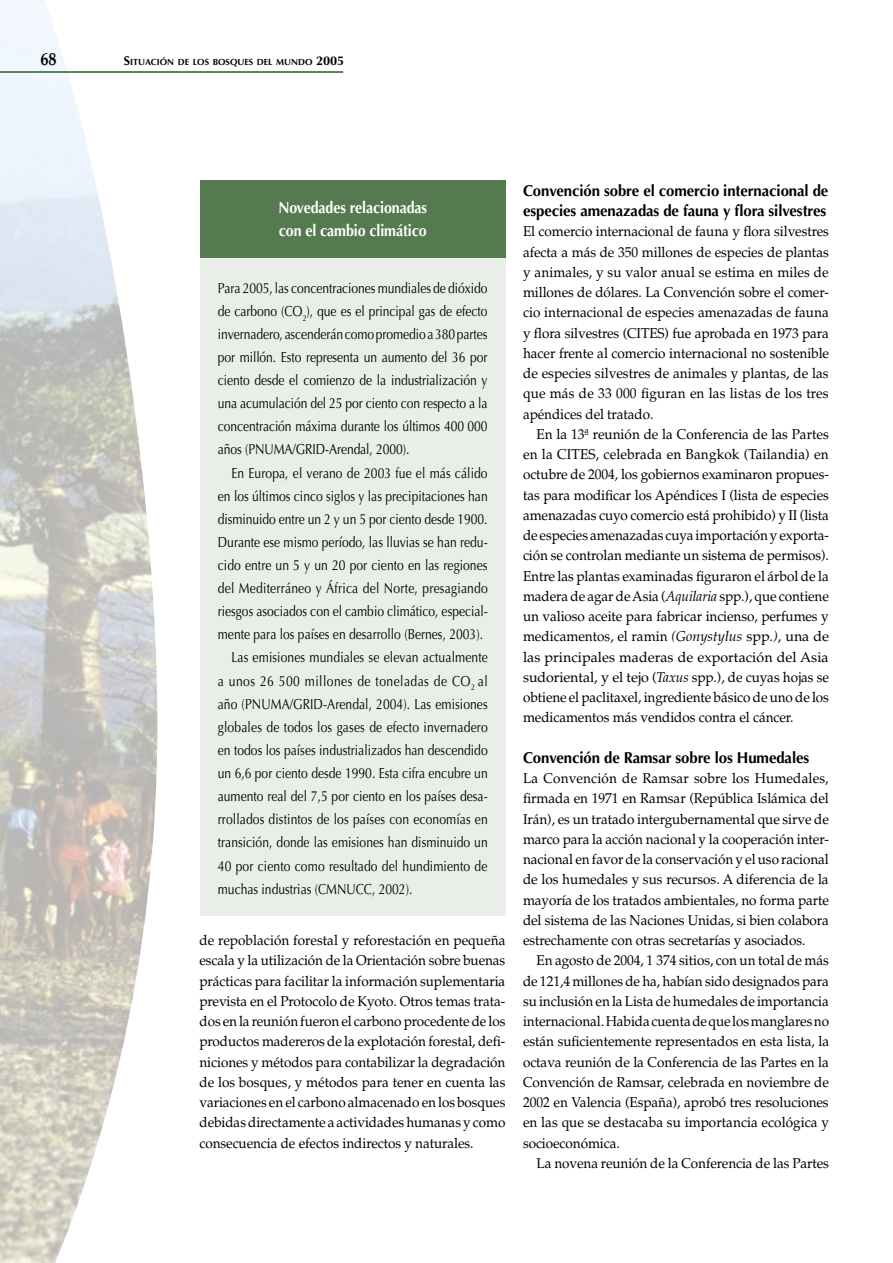
<style>
.page{position:relative;width:893px;height:1263px;background:#fff}
.page>*{position:absolute;margin:0;border:0;box-sizing:border-box;transform-origin:0 0}
.t1{font:700 18px "Palatino";color:#000;scale:.9 1}
.t2{font:700 16.2px/23.1px "Optima LT Std";letter-spacing:-.005em;color:#fff;scale:.88 1}
.t3{font:700 15.75px/20.2px "Optima LT Std";letter-spacing:-.005em;color:#000;scale:.95 1}
.t4{font:14.55px/23.1px "Optima LT Std";color:#000;text-align:justify;scale:.83 1}
.t5{font:14.55px "Optima LT Std";letter-spacing:.02em;color:#000;scale:.83 1}
.t6{font:14.55px "Optima LT Std";letter-spacing:.035em;color:#000;scale:.83 1}
.t7{font:14.25px/20.2px "Palatino";letter-spacing:-.005em;color:#000;text-align:justify;scale:.95 1}
.t8{font:700 8.85px "Optima LT Std";color:#000}
.s1{font-size:12.75px}
.s2{font-style:italic}
</style>
<div class="page">
<svg style="left:1px;top:0;width:157px;height:1263px"></svg>
<hr style="left:0;top:71px;width:343px;height:2px;background:#2c5923">
<div style="left:200px;top:180px;width:306px;height:736px;background:#eaeee9"></div>
<div style="left:200px;top:181px;width:306px;height:77px;background:#567a4f"></div>
<p class="t1" style="left:40px;top:47px;width:19px">68</p>
<p class="t8" style="left:124px;top:57px;width:222px"><span class="s1">S</span>ITUACIÓN DE LOS BOSQUES DEL MUNDO <span class="s1">2005</span></p>
<p class="t2" style="left:278px;top:196px;width:171px">Novedades relacionadas con el cambio climático</p>
<p class="t4" style="left:218px;top:276px;width:326px">Para 2005, las concentraciones mundiales de dióxido de carbono (CO<sub>2</sub>), que es el principal gas de efecto invernadero, ascenderán como promedio a 380 partes por millón. Esto representa un aumento del 36 por ciento desde el comienzo de la industrialización y una acumulación del 25 por ciento con respecto a la concentración máxima durante los últimos 400 000 años (PNUMA/GRID-Arendal, 2000).</p>
<p class="t4" style="left:231px;top:461px;width:310px">En Europa, el verano de 2003 fue el más cálido</p>
<p class="t4" style="left:218px;top:484px;width:327px">en los últimos cinco siglos y las precipitaciones han</p>
<p class="t4" style="left:218px;top:507px;width:326px">disminuido entre un 2 y un 5 por ciento desde 1900.</p>
<p class="t4" style="left:218px;top:531px;width:327px">Durante ese mismo período, las lluvias se han redu-</p>
<p class="t4" style="left:218px;top:554px;width:326px">cido entre un 5 y un 20 por ciento en las regiones</p>
<p class="t5" style="left:218px;top:580px;width:327px">del Mediterráneo y África del Norte, presagiando</p>
<p class="t4" style="left:218px;top:600px;width:327px">riesgos asociados con el cambio climático, especial-</p>
<p class="t4" style="left:218px;top:623px;width:321px">mente para los países en desarrollo (Bernes, 2003).</p>
<p class="t4" style="left:231px;top:646px;width:311px">Las emisiones mundiales se elevan actualmente</p>
<p class="t6" style="left:218px;top:672px;width:327px">a unos 26 500 millones de toneladas de CO<sub>2</sub> al</p>
<p class="t4" style="left:218px;top:692px;width:327px">año (PNUMA/GRID-Arendal, 2004). Las emisiones</p>
<p class="t4" style="left:218px;top:715px;width:327px">globales de todos los gases de efecto invernadero</p>
<p class="t4" style="left:218px;top:739px;width:327px">en todos los países industrializados han descendido</p>
<p class="t4" style="left:218px;top:762px;width:327px">un 6,6 por ciento desde 1990. Esta cifra encubre un</p>
<p class="t4" style="left:218px;top:785px;width:327px">aumento real del 7,5 por ciento en los países desa-</p>
<p class="t4" style="left:218px;top:808px;width:327px">rrollados distintos de los países con economías en</p>
<p class="t4" style="left:218px;top:831px;width:327px">transición, donde las emisiones han disminuido un</p>
<p class="t4" style="left:218px;top:854px;width:326px">40 por ciento como resultado del hundimiento de</p>
<p class="t4" style="left:218px;top:877px;width:236px">muchas industrias (CMNUCC, 2002).</p>
<p class="t7" style="left:200px;top:930px;width:324px">de repoblación forestal y reforestación en pequeña escala y la utilización de la Orientación sobre buenas prácticas para facilitar la información suplementaria prevista en el Protocolo de Kyoto. Otros temas trata&shy;dos en la reunión fueron el carbono procedente de los productos madereros de la explotación forestal, defi&shy;niciones y métodos para contabilizar la degradación de los bosques, y métodos para tener en cuenta las variaciones en el carbono almacenado en los bosques debidas directamente a actividades humanas y como consecuencia de efectos indirectos y naturales.</p>
<p class="t3" style="left:523px;top:181px;width:323px">Convención sobre el comercio internacional de especies amenazadas de fauna y flora silvestres</p>
<p class="t7" style="left:523px;top:222px;width:324px">El comercio internacional de fauna y flora silvestres afecta a más de 350 millones de especies de plantas y animales, y su valor anual se estima en miles de millones de dólares. La Convención sobre el comer&shy;cio internacional de especies amenazadas de fauna y flora silvestres (CITES) fue aprobada en 1973 para hacer frente al comercio internacional no sostenible de especies silvestres de animales y plantas, de las que más de 33 000 figuran en las listas de los tres apéndices del tratado.</p>
<p class="t7" style="left:523px;top:424px;width:323px;text-indent:14px">En la 13ª reunión de la Conferencia de las Partes en la CITES, celebrada en Bangkok (Tailandia) en octubre de 2004, los gobiernos examinaron propues&shy;tas para modificar los Apéndices I (lista de especies amenazadas cuyo comercio está prohibido) y II (lista de especies amenazadas cuya importación y exporta&shy;ción se controlan mediante un sistema de permisos).<br>Entre las plantas examinadas figuraron el árbol de la madera de agar de Asia (<span class="s2">Aquilaria</span> spp.), que contiene un valioso aceite para fabricar incienso, perfumes y medicamentos, el ramin <span class="s2">(Gonystylus</span> spp.<span class="s2">)</span>, una de las principales maderas de exportación del Asia sudoriental, y el tejo (<span class="s2">Taxus</span> spp.), de cuyas hojas se obtiene el paclitaxel, ingrediente básico de uno de los medicamentos más vendidos contra el cáncer.</p>
<p class="t3" style="left:523px;top:748px;width:303px">Convención de Ramsar sobre los Humedales</p>
<p class="t7" style="left:523px;top:768px;width:323px">La Convención de Ramsar sobre los Humedales, firmada en 1971 en Ramsar (República Islámica del Irán), es un tratado intergubernamental que sirve de marco para la acción nacional y la cooperación inter&shy;nacional en favor de la conservación y el uso racional de los humedales y sus recursos. A diferencia de la mayoría de los tratados ambientales, no forma parte del sistema de las Naciones Unidas, si bien colabora estrechamente con otras secretarías y asociados.</p>
<p class="t7" style="left:523px;top:951px;width:324px;text-indent:14px">En agosto de 2004, 1 374 sitios, con un total de más de 121,4 millones de ha, habían sido designados para su inclusión en la Lista de humedales de importancia internacional. Habida cuenta de que los manglares no están suficientemente representados en esta lista, la octava reunión de la Conferencia de las Partes en la Convención de Ramsar, celebrada en noviembre de 2002 en Valencia (España), aprobó tres resoluciones en las que se destacaba su importancia ecológica y socioeconómica.</p>
<p class="t7" style="left:536px;top:1153px;width:309px">La novena reunión de la Conferencia de las Partes</p>
</div>
